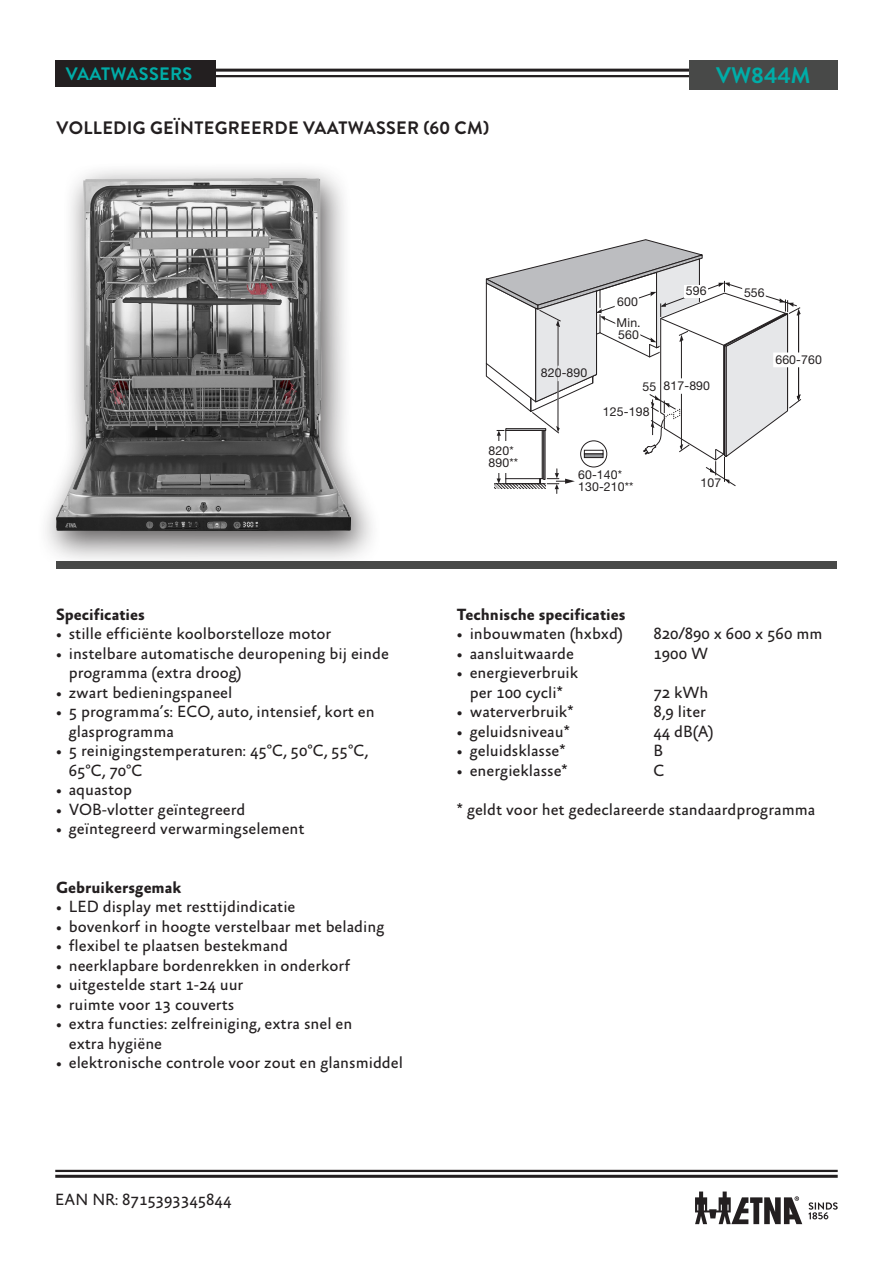
<style>
.page{position:relative;width:893px;height:1263px;background:#fff}
.page>*{position:absolute;margin:0;border:0;box-sizing:border-box;transform-origin:0 0}
.Kop{font:700 22.5px "Brandon Grotesque";color:#00ada8}
.Kop-2{font:700 18px "Brandon Grotesque";letter-spacing:.02em;color:#231f20}
.Kop-3{font:700 18px "Brandon Grotesque";letter-spacing:.02em;color:#00ada8}
.EAN_nr{font:16.5px/19.5px "Absara Sans";color:#231f20}
.producttekst_tussenk{font:700 16.5px "Absara Sans";color:#231f20}
.EAN_NR_nieuwe_basis{font:16.5px "Absara Sans";color:#231f20}
.t1{font:12.3px/12.3px "Helvetica Neue LT Std";letter-spacing:.01em;color:#231f20}
</style>
<div class="page">
<hr style="left:55px;top:69px;width:783px;height:3px;background:#231f20">
<hr style="left:55px;top:1175px;width:783px;height:3px;background:#231f20">
<hr style="left:55px;top:1170px;width:783px;height:2px;background:#231f20">
<hr style="left:55px;top:75px;width:783px;height:2px;background:#231f20">
<svg style="left:808px;top:1202px;width:30px;height:17px"></svg>
<svg style="left:695px;top:1191px;width:107px;height:33px"></svg>
<div style="left:56px;top:561px;width:781px;height:8px;background:#484948"></div>
<div style="left:55px;top:60px;width:161px;height:26px;background:#231f20"></div>
<div style="left:689px;top:60px;width:149px;height:30px;background:#484948"></div>
<div style="left:36px;top:161px;width:347px;height:406px;background:#231f20;opacity:.75"></div>
<img style="left:56px;top:178px;width:295px;height:353px">
<svg style="left:486px;top:239px;width:315px;height:254px"></svg>
<p class="Kop-3" style="left:66px;top:61px;width:128px">VAATWASSERS</p>
<p class="Kop" style="left:716px;top:59px;width:96px">VW844M</p>
<p class="Kop-2" style="left:56px;top:115px;width:434px">VOLLEDIG GEÏNTEGREERDE VAATWASSER (60 CM)</p>
<p class="producttekst_tussenk" style="left:56px;top:605px;width:90px">Specificaties</p>
<p class="EAN_nr" style="left:56px;top:625px;width:277px">• stille efficiënte koolborstelloze motor</p>
<p class="EAN_nr" style="left:69px;top:644px;width:322px;text-indent:-13px">• instelbare automatische deuropening bij einde programma (extra droog)</p>
<p class="EAN_nr" style="left:56px;top:683px;width:178px">• zwart bedieningspaneel</p>
<p class="EAN_nr" style="left:69px;top:703px;width:307px;text-indent:-13px">• 5 programma’s: ECO, auto, intensief, kort en glasprogramma</p>
<p class="EAN_nr" style="left:69px;top:742px;width:301px;text-indent:-13px">• 5 reinigingstemperaturen: 45°C, 50°C, 55°C,<br>65°C, 70°C</p>
<p class="EAN_nr" style="left:56px;top:781px;width:78px">• aquastop</p>
<p class="EAN_nr" style="left:56px;top:800px;width:191px">• VOB-vlotter geïntegreerd</p>
<p class="EAN_nr" style="left:56px;top:820px;width:250px">• geïntegreerd verwarmingselement</p>
<p class="producttekst_tussenk" style="left:56px;top:878px;width:127px">Gebruikersgemak</p>
<p class="EAN_nr" style="left:56px;top:898px;width:241px">• LED display met resttijdindicatie</p>
<p class="EAN_nr" style="left:56px;top:917px;width:330px">• bovenkorf in hoogte verstelbaar met belading</p>
<p class="EAN_nr" style="left:56px;top:937px;width:234px">• flexibel te plaatsen bestekmand</p>
<p class="EAN_nr" style="left:56px;top:956px;width:296px">• neerklapbare bordenrekken in onderkorf</p>
<p class="EAN_nr" style="left:56px;top:976px;width:189px">• uitgestelde start 1-24 uur</p>
<p class="EAN_nr" style="left:56px;top:995px;width:180px">• ruimte voor 13 couverts</p>
<p class="EAN_nr" style="left:69px;top:1015px;width:285px;text-indent:-13px">• extra functies: zelfreiniging, extra snel en extra hygiëne</p>
<p class="EAN_nr" style="left:56px;top:1054px;width:348px">• elektronische controle voor zout en glansmiddel</p>
<p class="EAN_NR_nieuwe_basis" style="left:55px;top:1190px;width:178px">EAN NR: 8715393345844</p>
<p class="t1" style="left:489px;top:444px;width:31px">820*<br>890**</p>
<p class="t1" style="left:541px;top:367px;width:48px">820-890</p>
<p class="t1" style="left:617px;top:292px;width:26px;line-height:20.4px">600<br>Min.</p>
<p class="t1" style="left:618px;top:328px;width:22px">560</p>
<p class="t1" style="left:686px;top:285px;width:22px">596</p>
<p class="t1" style="left:603px;top:374px;width:55px;line-height:24.8px;text-indent:39px">55<br>125-198</p>
<p class="t1" style="left:664px;top:379px;width:48px">817-890</p>
<p class="t1" style="left:578px;top:468px;width:57px">60-140*<br>130-210**</p>
<p class="t1" style="left:701px;top:476px;width:22px">107</p>
<p class="t1" style="left:744px;top:286px;width:22px">556</p>
<p class="t1" style="left:775px;top:353px;width:48px">660-760</p>
<p class="producttekst_tussenk" style="left:457px;top:605px;width:170px">Technische specificaties</p>
<p class="EAN_nr" style="left:457px;top:625px;width:168px">• inbouwmaten (hxbxd)</p>
<p class="EAN_nr" style="left:653px;top:625px;width:171px">820/890 x 600 x 560 mm</p>
<p class="EAN_nr" style="left:457px;top:644px;width:118px">• aansluitwaarde</p>
<p class="EAN_nr" style="left:653px;top:644px;width:56px">1900 W</p>
<p class="EAN_nr" style="left:457px;top:664px;width:123px;text-align:center">• energieverbruik per 100 cycli*</p>
<p class="EAN_nr" style="left:653px;top:683px;width:56px">72 kWh</p>
<p class="EAN_nr" style="left:457px;top:703px;width:118px">• waterverbruik*</p>
<p class="EAN_nr" style="left:653px;top:703px;width:54px">8,9 liter</p>
<p class="EAN_nr" style="left:457px;top:722px;width:114px">• geluidsniveau*</p>
<p class="EAN_nr" style="left:653px;top:722px;width:62px">44 dB(A)</p>
<p class="EAN_nr" style="left:457px;top:742px;width:110px">• geluidsklasse*</p>
<p class="EAN_nr" style="left:653px;top:742px;width:11px">B</p>
<p class="EAN_nr" style="left:457px;top:761px;width:112px">• energieklasse*</p>
<p class="EAN_nr" style="left:653px;top:761px;width:13px">C</p>
<p class="EAN_nr" style="left:457px;top:800px;width:360px">* geldt voor het gedeclareerde standaardprogramma</p>
</div>
